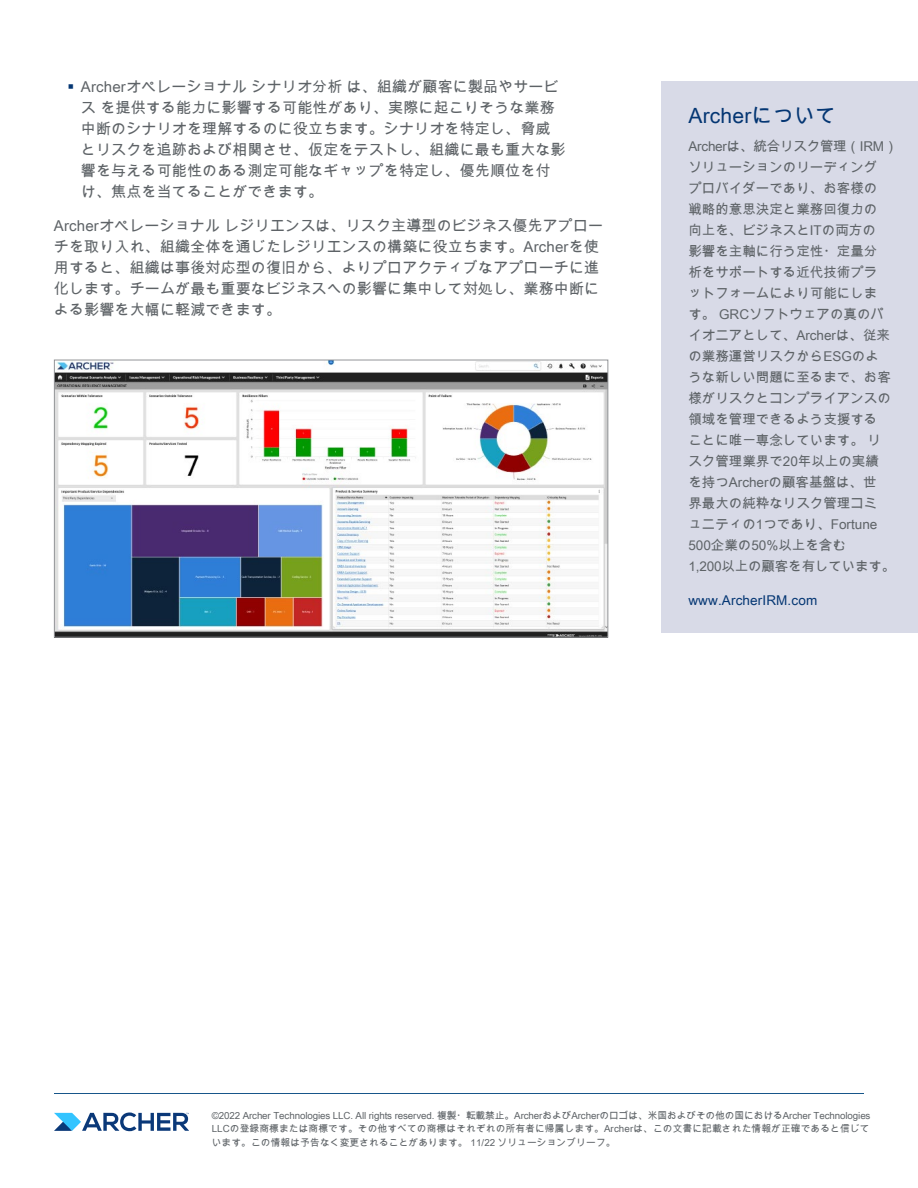
<style>
.page{position:relative;width:918px;height:1188px;background:#fff}
.page>*{position:absolute;margin:0;border:0;box-sizing:border-box;transform-origin:0 0}
.t1{font:21px "Arial Unicode MS";letter-spacing:.01em;color:#043673}
.t2{font:15px/21px "Arial Unicode MS";letter-spacing:.01em;color:#5e6367}
.t3{font:13.5px/21px "Arial Unicode MS";color:#5e6367}
.t4{font:13.5px "Arial Unicode MS";letter-spacing:.01em;color:#043673}
.t5{font:9.75px/13.5px "Arial Unicode MS";letter-spacing:.01em;color:#5e6367;text-align:justify}
.s1{color:#043673}
</style>
<div class="page">
<hr style="left:54px;top:1093px;width:810px;height:1px;background:#17568a">
<svg style="left:54px;top:1112px;width:135px;height:19px"></svg>
<img style="left:56px;top:362px;width:550px;height:274px">
<div style="left:54px;top:360px;width:554px;height:278px;border:1px solid #939598"></div>
<div style="left:662px;top:81px;width:256px;height:551px;background:#d8dae7"></div>
<p class="t2" style="left:81px;top:76px;width:486px;text-indent:-14px"><span class="s1">▪</span> Archerオペレーショナル シナリオ分析 は、組織が顧客に製品やサービス を提供する能力に影響する可能性があり、実際に起こりそうな業務中断のシナリオを理解するのに役立ちます。シナリオを特定し、脅威とリスクを追跡および相関させ、仮定をテストし、組織に最も重大な影響を与える可能性のある測定可能なギャップを特定し、優先順位を付け、焦点を当てることができます。</p>
<p class="t2" style="left:54px;top:215px;width:551px">Archerオペレーショナル レジリエンスは、リスク主導型のビジネス優先アプローチを取り入れ、組織全体を通じたレジリエンスの構築に役立ちます。Archerを使用すると、組織は事後対応型の復旧から、よりプロアクティブなアプローチに進化します。チームが最も重要なビジネスへの影響に集中して対処し、業務中断による影響を大幅に軽減できます。</p>
<h1 class="t1" style="left:688px;top:100px;width:149px">Archerについて</h1>
<p class="t3" style="left:688px;top:135px;width:211px">Archerは、統合リスク管理（IRM）ソリューションのリーディング<br>プロバイダーであり、お客様の<br>戦略的意思決定と業務回復力の<br>向上を、ビジネスとITの両方の<br>影響を主軸に行う定性・定量分<br>析をサポートする近代技術プラ<br>ットフォームにより可能にしま<br>す。 GRCソフトウェアの真のパイオニアとして、Archerは、従来の業務運営リスクからESGのよ<br>うな新しい問題に至るまで、お客様がリスクとコンプライアンスの領域を管理できるよう支援する<br>ことに唯一専念しています。 リスク管理業界で20年以上の実績<br>を持つArcherの顧客基盤は、世<br>界最大の純粋なリスク管理コミ<br>ュニティの1つであり、Fortune<br>500企業の50%以上を含む<br>1,200以上の顧客を有しています。</p>
<p class="t4" style="left:688px;top:591px;width:130px">www.ArcherIRM.com</p>
<p class="t5" style="left:212px;top:1108px;width:660px">©2022 Archer Technologies LLC. All rights reserved. 複製・転載禁止。ArcherおよびArcherのロゴは、米国およびその他の国におけるArcher Technologies LLCの登録商標または商標です。その他すべての商標はそれぞれの所有者に帰属します。Archerは、この文書に記載された情報が正確であると信じています。この情報は予告なく変更されることがあります。 11/22 ソリューションブリーフ。</p>
</div>
